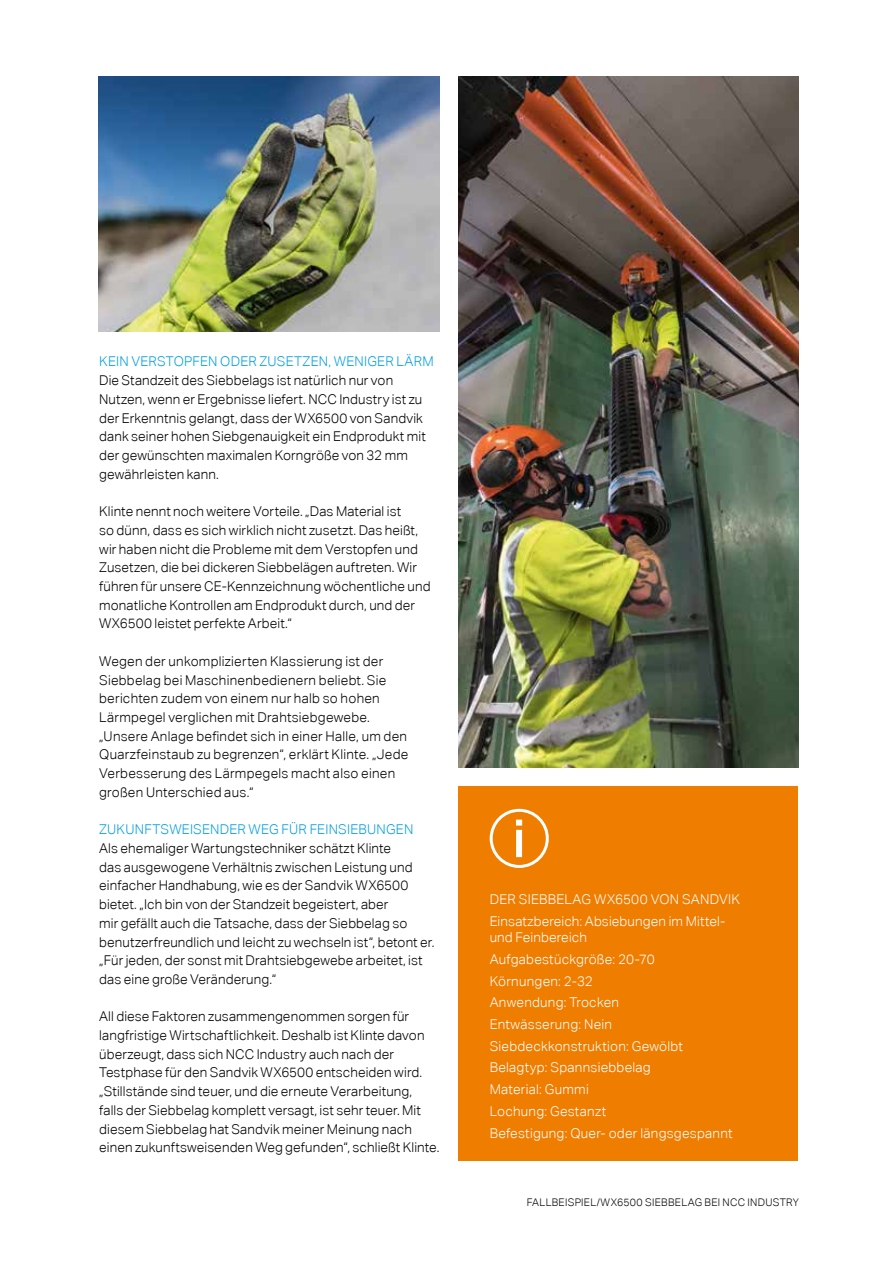
<style>
.page{position:relative;width:893px;height:1263px;background:#fff}
.page>*{position:absolute;margin:0;border:0;box-sizing:border-box;transform-origin:0 0}
.t1{font:500 52.5px "Aktiv Grotesk Corp";color:#fff}
.t2{font:300 13.5px/18.8px "Aktiv Grotesk Corp";letter-spacing:.01em;color:#000}
.t3{font:300 13.5px/21.8px "Aktiv Grotesk Corp";letter-spacing:.015em;color:#fff}
.t4{font:300 13.5px "Aktiv Grotesk Corp";letter-spacing:.015em;color:#009fe3}
.t5{font:300 10.5px "Aktiv Grotesk Corp";letter-spacing:.025em;color:#000}
</style>
<div class="page">
<img style="left:458px;top:77px;width:341px;height:690px">
<img style="left:98px;top:77px;width:341px;height:255px">
<div style="left:458px;top:787px;width:339px;height:374px;background:#ef7d00"></div>
<div style="left:490px;top:809px;width:59px;height:59px;border:3px solid #fff;border-radius:50%"></div>
<p class="t4" style="left:99px;top:354px;width:336px">KEIN VERSTOPFEN ODER ZUSETZEN, WENIGER LÄRM</p>
<p class="t2" style="left:99px;top:371px;width:328px">Die Standzeit des Siebbelags ist natürlich nur von Nutzen, wenn er Ergebnisse liefert. NCC Industry ist zu der Erkenntnis gelangt, dass der WX6500 von Sandvik dank seiner hohen Siebgenauigkeit ein Endprodukt mit der gewünschten maximalen Korngröße von 32 mm gewährleisten kann.</p>
<p class="t2" style="left:99px;top:502px;width:333px">Klinte nennt noch weitere Vorteile. „Das Material ist<br>so dünn, dass es sich wirklich nicht zusetzt. Das heißt, wir haben nicht die Probleme mit dem Verstopfen und Zusetzen, die bei dickeren Siebbelägen auftreten. Wir führen für unsere CE-Kennzeichnung wöchentliche und monatliche Kontrollen am Endprodukt durch, und der WX6500 leistet perfekte Arbeit.“</p>
<p class="t2" style="left:99px;top:652px;width:311px">Wegen der unkomplizierten Klassierung ist der Siebbelag bei Maschinenbedienern beliebt. Sie berichten zudem von einem nur halb so hohen Lärmpegel verglichen mit Drahtsiebgewebe. „Unsere Anlage befindet sich in einer Halle, um den Quarzfeinstaub zu begrenzen“, erklärt Klinte. „Jede Verbesserung des Lärmpegels macht also einen großen Unterschied aus.“</p>
<p class="t4" style="left:99px;top:822px;width:316px">ZUKUNFTSWEISENDER WEG FÜR FEINSIEBUNGEN</p>
<p class="t2" style="left:99px;top:839px;width:337px">Als ehemaliger Wartungstechniker schätzt Klinte<br>das ausgewogene Verhältnis zwischen Leistung und einfacher Handhabung, wie es der Sandvik WX6500 bietet. „Ich bin von der Standzeit begeistert, aber<br>mir gefällt auch die Tatsache, dass der Siebbelag so benutzerfreundlich und leicht zu wechseln ist“, betont er. „Für jeden, der sonst mit Drahtsiebgewebe arbeitet, ist das eine große Veränderung.“</p>
<p class="t2" style="left:99px;top:1007px;width:342px">All diese Faktoren zusammengenommen sorgen für langfristige Wirtschaftlichkeit. Deshalb ist Klinte davon überzeugt, dass sich NCC Industry auch nach der Testphase für den Sandvik WX6500 entscheiden wird. „Stillstände sind teuer, und die erneute Verarbeitung, falls der Siebbelag komplett versagt, ist sehr teuer. Mit diesem Siebbelag hat Sandvik meiner Meinung nach einen zukunftsweisenden Weg gefunden“, schließt Klinte.</p>
<h1 class="t1" style="left:513px;top:807px;width:14px">i</h1>
<p class="t3" style="left:490px;top:888px;width:252px">DER SIEBBELAG WX6500 VON SANDVIK<br>Einsatzbereich: Absiebungen im Mittel-</p>
<p class="t3" style="left:490px;top:926px;width:244px">und Feinbereich<br>Aufgabestückgröße: 20-70<br>Körnungen: 2-32<br>Anwendung: Trocken<br>Entwässerung: Nein<br>Siebdeckkonstruktion: Gewölbt<br>Belagtyp: Spannsiebbelag<br>Material: Gummi<br>Lochung: Gestanzt<br>Befestigung: Quer- oder längsgespannt</p>
<p class="t5" style="left:527px;top:1196px;width:274px">FALLBEISPIEL/WX6500 SIEBBELAG BEI NCC INDUSTRY</p>
</div>
